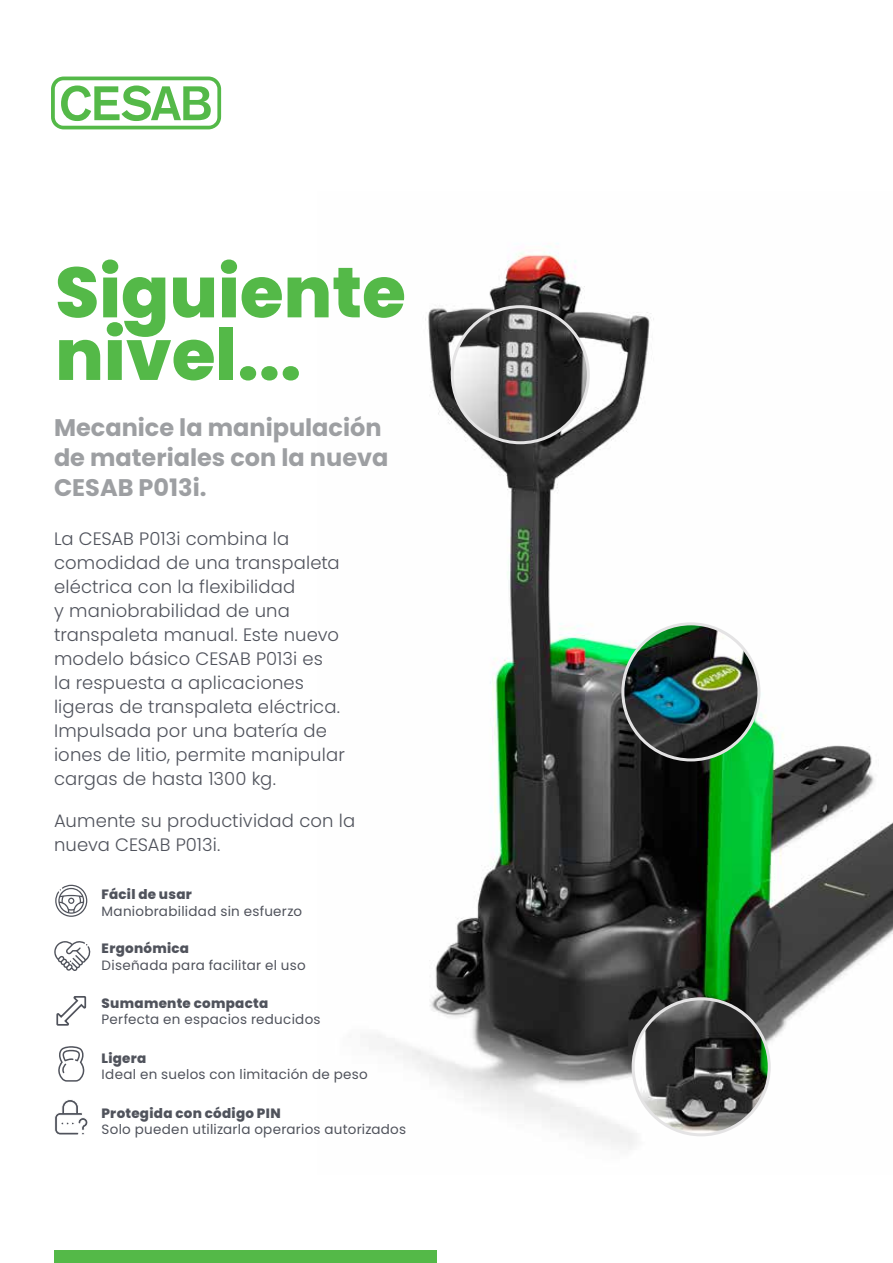
<style>
.page{position:relative;width:893px;height:1263px;background:#fff}
.page>*{position:absolute;margin:0;border:0;box-sizing:border-box;transform-origin:0 0}
.t1{font:800 70.95px/62.6px "Poppins";color:#54b948}
.t2{font:700 24px/30px "Poppins";color:#9d9fa2}
.t3{font:300 18px/24px "Poppins";letter-spacing:.01em;color:#50535c}
.t4{font:13.5px "Poppins";letter-spacing:.02em;color:#50535c}
.t5{font:800 13.5px "Poppins";letter-spacing:.02em;color:#50535c}
</style>
<div class="page">
<img style="left:377px;top:243px;width:516px;height:906px">
<svg style="left:51px;top:77px;width:170px;height:52px"></svg>
<svg style="left:55px;top:885px;width:32px;height:32px"></svg>
<svg style="left:56px;top:996px;width:31px;height:30px"></svg>
<svg style="left:58px;top:1046px;width:26px;height:36px"></svg>
<svg style="left:54px;top:941px;width:37px;height:30px"></svg>
<svg style="left:54px;top:1100px;width:34px;height:35px"></svg>
<img style="left:633px;top:999px;width:136px;height:136px;border-radius:68px">
<div style="left:632px;top:997px;width:139px;height:139px;border:3px solid #e4e3e4;border-radius:50%"></div>
<img style="left:623px;top:624px;width:136px;height:136px;border-radius:68px">
<div style="left:621px;top:622px;width:139px;height:139px;border:3px solid #e4e3e4;border-radius:50%"></div>
<div style="left:54px;top:1250px;width:383px;height:13px;background:#54b948"></div>
<img style="left:452px;top:307px;width:136px;height:136px;border-radius:68px">
<div style="left:451px;top:305px;width:139px;height:139px;border:3px solid #e4e3e4;border-radius:50%"></div>
<h1 class="t1" style="left:55px;top:262px;width:352px">Siguiente nivel...</h1>
<h2 class="t2" style="left:54px;top:412px;width:336px">Mecanice la manipulación de materiales con la nueva<br>CESAB P013i.</h2>
<p class="t3" style="left:54px;top:527px;width:292px">La CESAB P013i combina la comodidad de una transpaleta eléctrica con la flexibilidad<br>y maniobrabilidad de una transpaleta manual. Este nuevo modelo básico CESAB P013i es<br>la respuesta a aplicaciones ligeras de transpaleta eléctrica.<br>Impulsada por una batería de iones de litio, permite manipular cargas de hasta 1300 kg.</p>
<p class="t3" style="left:54px;top:808px;width:303px">Aumente su productividad con la nueva CESAB P013i.</p>
<p class="t5" style="left:102px;top:887px;width:92px">Fácil de usar</p>
<p class="t4" style="left:102px;top:903px;width:202px">Maniobrabilidad sin esfuerzo</p>
<p class="t5" style="left:102px;top:941px;width:89px">Ergonómica</p>
<p class="t4" style="left:102px;top:957px;width:206px">Diseñada para facilitar el uso</p>
<p class="t5" style="left:102px;top:995px;width:168px">Sumamente compacta</p>
<p class="t4" style="left:102px;top:1011px;width:221px">Perfecta en espacios reducidos</p>
<p class="t5" style="left:102px;top:1050px;width:46px">Ligera</p>
<p class="t4" style="left:102px;top:1066px;width:268px">Ideal en suelos con limitación de peso</p>
<p class="t5" style="left:102px;top:1105px;width:181px">Protegida con código PIN</p>
<p class="t4" style="left:102px;top:1121px;width:306px">Solo pueden utilizarla operarios autorizados</p>
</div>
